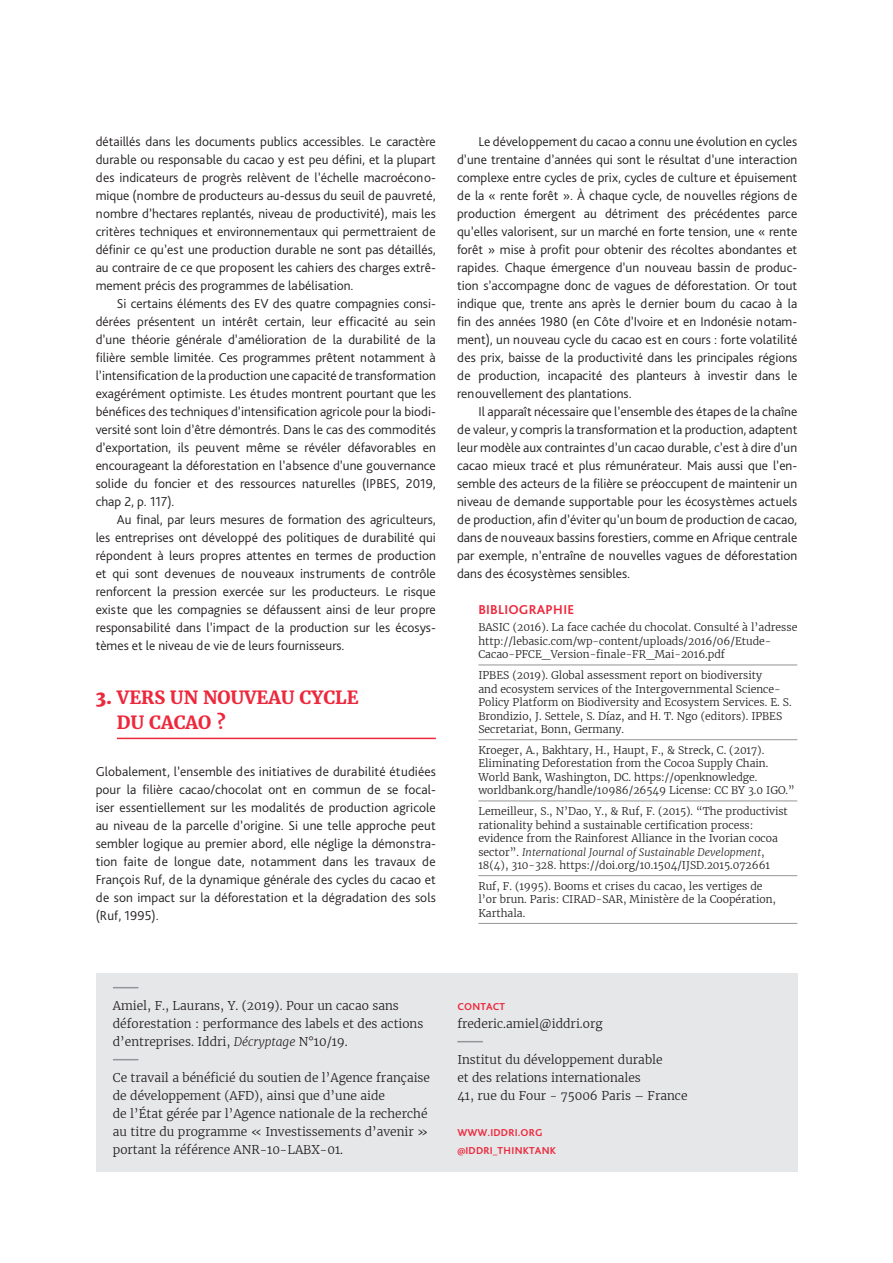
<style>
.page{position:relative;width:893px;height:1263px;background:#fff}
.page>*{position:absolute;margin:0;border:0;box-sizing:border-box;transform-origin:0 0}
.T1{font:700 18px/25.5px "Merriweather";color:#ed283c}
.texteFR{font:300 13.5px/18px "Bliss Pro";color:#231f20;text-align:justify}
.texte_1er{font:300 13.5px/18px "Bliss Pro";letter-spacing:.005em;color:#231f20;text-align:justify}
.T2_REF{font:700 13.5px "Bliss Pro";letter-spacing:.015em;color:#ed283c}
.TexteOurs_Filet{font:300 12px/18px "Merriweather";color:#231f20}
.TexteOurs{font:300 12px "Merriweather";color:#231f20}
.Bibliographie{font:300 10.5px/13.5px "Merriweather";color:#231f20}
.web_ours{font:700 10.5px/18px "Bliss Pro";letter-spacing:.015em;color:#ed283c}
.T1_ours{font:700 10.5px "Bliss Pro";letter-spacing:.015em;color:#ed283c}
.s1{font-weight:900}
.s2{font-style:italic}
</style>
<div class="page">
<hr style="left:117px;top:738px;width:319px;height:1px;background:#ed283c">
<hr style="left:478px;top:665px;width:319px;height:1px;background:#939598">
<hr style="left:478px;top:739px;width:319px;height:1px;background:#939598">
<hr style="left:478px;top:801px;width:319px;height:1px;background:#939598">
<hr style="left:478px;top:875px;width:319px;height:1px;background:#939598">
<hr style="left:478px;top:923px;width:319px;height:1px;background:#939598">
<div style="left:96px;top:974px;width:701px;height:198px;background:#e6e7e9"></div>
<svg style="left:113px;top:987px;width:25px;height:1px"></svg>
<svg style="left:113px;top:1059px;width:25px;height:1px"></svg>
<svg style="left:457px;top:1041px;width:26px;height:1px"></svg>
<p class="texteFR" style="left:96px;top:132px;width:342px">détaillés dans les documents publics accessibles. Le caractère durable ou responsable du cacao y est peu défini, et la plupart des indicateurs de progrès relèvent de l’échelle macroécono&shy;mique (nombre de producteurs au-dessus du seuil de pauvreté, nombre d’hectares replantés, niveau de productivité), mais les critères techniques et environnementaux qui permettraient de définir ce qu’est une production durable ne sont pas détaillés, au contraire de ce que proposent les cahiers des charges extrê&shy;mement précis des programmes de labélisation.</p>
<p class="texteFR" style="left:96px;top:294px;width:342px;text-indent:21px">Si certains éléments des EV des quatre compagnies consi&shy;dérées présentent un intérêt certain, leur efficacité au sein d’une théorie générale d’amélioration de la durabilité de la filière semble limitée. Ces programmes prêtent notamment à l’intensification de la production une capacité de transformation exagérément optimiste. Les études montrent pourtant que les bénéfices des techniques d’intensification agricole pour la biodi&shy;versité sont loin d’être démontrés. Dans le cas des commodités d’exportation, ils peuvent même se révéler défavorables en encourageant la déforestation en l’absence d’une gouvernance solide du foncier et des ressources naturelles (IPBES, 2019, chap 2, p. 117).</p>
<p class="texteFR" style="left:96px;top:510px;width:342px;text-indent:21px">Au final, par leurs mesures de formation des agriculteurs, les entreprises ont développé des politiques de durabilité qui répondent à leurs propres attentes en termes de production et qui sont devenues de nouveaux instruments de contrôle renforcent la pression exercée sur les producteurs. Le risque existe que les compagnies se défaussent ainsi de leur propre responsabilité dans l’impact de la production sur les écosys&shy;tèmes et le niveau de vie de leurs fournisseurs.</p>
<p class="T1" style="left:117px;top:684px;width:243px;text-indent:-21px"><span class="s1">3.</span> VERS UN NOUVEAU CYCLE<br>DU CACAO ?</p>
<p class="texte_1er" style="left:96px;top:762px;width:342px">Globalement, l’ensemble des initiatives de durabilité étudiées pour la filière cacao/chocolat ont en commun de se focal&shy;iser essentiellement sur les modalités de production agricole au niveau de la parcelle d’origine. Si une telle approche peut sembler logique au premier abord, elle néglige la démonstra&shy;tion faite de longue date, notamment dans les travaux de François Ruf, de la dynamique générale des cycles du cacao et de son impact sur la déforestation et la dégradation des sols (Ruf, 1995).</p>
<p class="texteFR" style="left:457px;top:132px;width:342px;text-indent:21px">Le développement du cacao a connu une évolution en cycles d’une trentaine d’années qui sont le résultat d’une interaction complexe entre cycles de prix, cycles de culture et épuisement de la « rente forêt ». À chaque cycle, de nouvelles régions de production émergent au détriment des précédentes parce qu’elles valorisent, sur un marché en forte tension, une « rente forêt » mise à profit pour obtenir des récoltes abondantes et rapides. Chaque émergence d’un nouveau bassin de produc&shy;tion s’accompagne donc de vagues de déforestation. Or tout indique que, trente ans après le dernier boum du cacao à la fin des années 1980 (en Côte d’Ivoire et en Indonésie notam&shy;ment), un nouveau cycle du cacao est en cours : forte volatilité des prix, baisse de la productivité dans les principales régions de production, incapacité des planteurs à investir dans le renouvellement des plantations.</p>
<p class="texteFR" style="left:457px;top:402px;width:342px;text-indent:21px">Il apparaît nécessaire que l’ensemble des étapes de la chaîne de valeur, y compris la transformation et la production, adaptent leur modèle aux contraintes d’un cacao durable, c’est à dire d’un cacao mieux tracé et plus rémunérateur. Mais aussi que l’en&shy;semble des acteurs de la filière se préoccupent de maintenir un niveau de demande supportable pour les écosystèmes actuels de production, afin d’éviter qu’un boum de production de cacao, dans de nouveaux bassins forestiers, comme en Afrique centrale par exemple, n’entraîne de nouvelles vagues de déforestation dans des écosystèmes sensibles.</p>
<p class="T2_REF" style="left:478px;top:601px;width:97px">BIBLIOGRAPHIE</p>
<p class="Bibliographie" style="left:478px;top:621px;width:320px">BASIC (2016). La face cachée du chocolat. Consulté à l’adresse http://lebasic.com/wp-content/uploads/2016/06/Etude-<br>Cacao-PFCE_Version-finale-FR_Mai-2016.pdf</p>
<p class="Bibliographie" style="left:478px;top:668px;width:315px">IPBES (2019). Global assessment report on biodiversity<br>and ecosystem services of the Intergovernmental Science-Policy Platform on Biodiversity and Ecosystem Services. E. S.<br>Brondizio, J. Settele, S. Díaz, and H. T. Ngo (editors). IPBES Secretariat, Bonn, Germany.</p>
<p class="Bibliographie" style="left:478px;top:743px;width:318px">Kroeger, A., Bakhtary, H., Haupt, F., &amp; Streck, C. (2017).<br>Eliminating Deforestation from the Cocoa Supply Chain.<br>World Bank, Washington, DC. https://openknowledge. worldbank.org/handle/10986/26549 License: CC BY 3.0 IGO.”</p>
<p class="Bibliographie" style="left:478px;top:804px;width:311px">Lemeilleur, S., N’Dao, Y., &amp; Ruf, F. (2015). “The productivist rationality behind a sustainable certification process: evidence from the Rainforest Alliance in the Ivorian cocoa sector”. <span class="s2">International Journal of Sustainable Development</span>, 18(4), 310‑ 328. https://doi.org/10.1504/IJSD.2015.072661</p>
<p class="Bibliographie" style="left:478px;top:879px;width:299px">Ruf, F. (1995). Booms et crises du cacao, les vertiges de l’or brun. Paris: CIRAD-SAR, Ministère de la Coopération,<br>Karthala.</p>
<p class="TexteOurs_Filet" style="left:113px;top:996px;width:312px">Amiel, F., Laurans, Y. (2019). Pour un cacao sans déforestation : performance des labels et des actions d’entreprises. Iddri, <span class="s2">Décryptage</span> N°10/19.</p>
<p class="TexteOurs_Filet" style="left:113px;top:1068px;width:319px">Ce travail a bénéficié du soutien de l’Agence française de développement (AFD), ainsi que d’une aide<br>de l’État gérée par l’Agence nationale de la recherché au titre du programme « Investissements d’avenir » portant la référence ANR-10-LABX-01.</p>
<p class="T1_ours" style="left:457px;top:1000px;width:49px">CONTACT</p>
<p class="TexteOurs" style="left:457px;top:1015px;width:147px">frederic.amiel@iddri.org</p>
<p class="TexteOurs_Filet" style="left:457px;top:1050px;width:232px">Institut du développement durable<br>et des relations internationales<br>41, rue du Four - 75006 Paris – France</p>
<p class="web_ours" style="left:457px;top:1123px;width:100px">WWW.IDDRI.ORG @IDDRI_THINKTANK</p>
</div>
